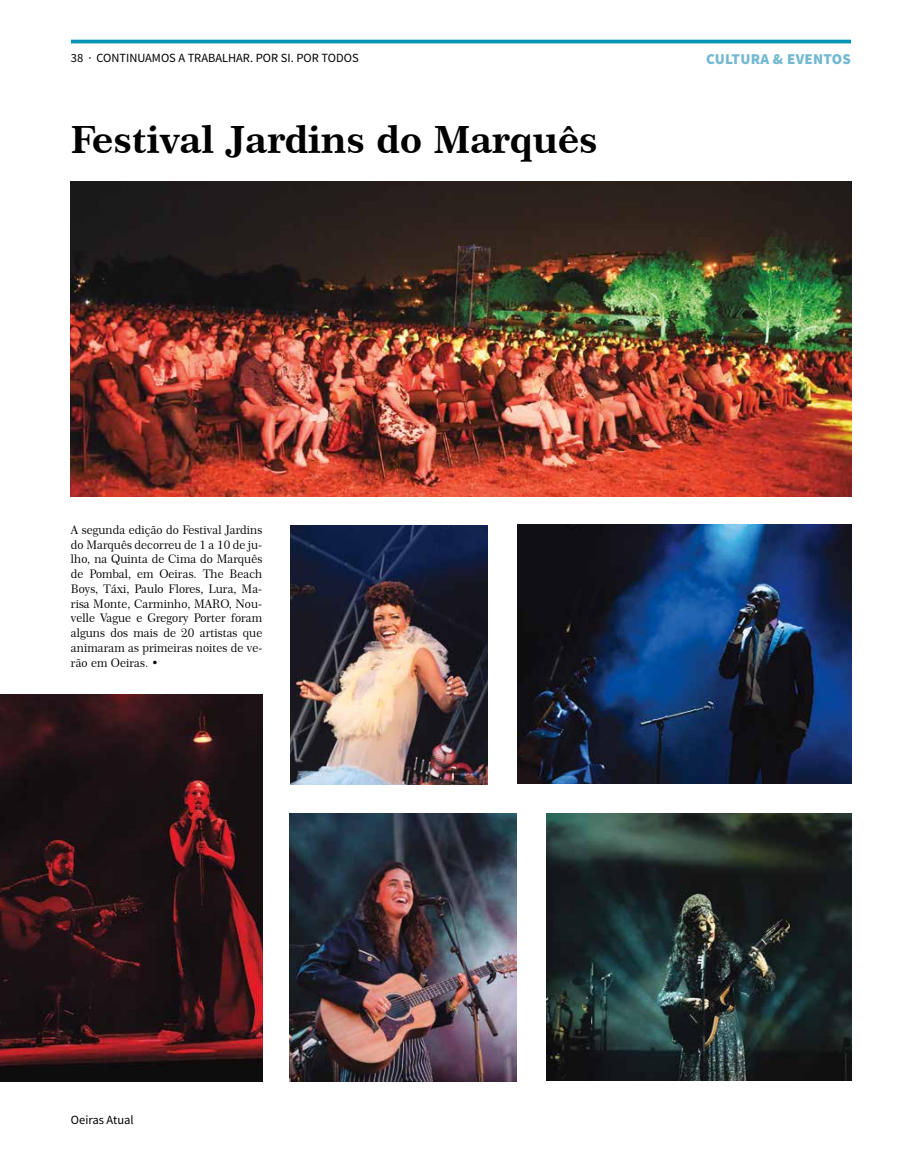
<style>
.page{position:relative;width:922px;height:1170px;background:#fff}
.page>*{position:absolute;margin:0;border:0;box-sizing:border-box;transform-origin:0 0}
.t1{font:37.5px "Century 751 BT Bold B";color:#000}
.t2{font:900 15px "Source Sans Pro";letter-spacing:.02em;color:#74b9d1}
.t3{font:12.5px "Source Sans Pro";color:#000}
.t4{font:11.88px/14.8px "Century 751 BT Roman B";color:#000;text-align:justify}
.s1{font-family:"Century 751 BT Bold B"}
</style>
<div class="page">
<hr style="left:71px;top:40px;width:779px;height:3px;background:#0093b6">
<img style="left:290px;top:525px;width:197px;height:259px">
<img style="left:71px;top:181px;width:779px;height:315px">
<img style="left:517px;top:524px;width:333px;height:259px">
<img style="left:546px;top:813px;width:304px;height:267px">
<img style="left:290px;top:813px;width:226px;height:268px">
<img style="left:0;top:694px;width:262px;height:387px">
<p class="t3" style="left:71px;top:50px;width:289px">38 · CONTINUAMOS A TRABALHAR. POR SI. POR TODOS</p>
<h1 class="t1" style="left:71px;top:116px;width:528px">Festival Jardins do Marquês</h1>
<p class="t2" style="left:705px;top:49px;width:146px">CULTURA &amp; EVENTOS</p>
<p class="t4" style="left:71px;top:522px;width:193px">A segunda edição do Festival Jardins do Marquês decorreu de 1 a 10 de ju&shy;lho, na Quinta de Cima do Marquês de Pombal, em Oeiras. The Beach Boys, Táxi, Paulo Flores, Lura, Ma&shy;risa Monte, Carminho, MARO, Nou&shy;velle Vague e Gregory Porter foram alguns dos mais de 20 artistas que animaram as primeiras noites de ve&shy;rão em Oeiras. <span class="s1">•</span></p>
<p class="t3" style="left:71px;top:1112px;width:64px">Oeiras Atual</p>
</div>
